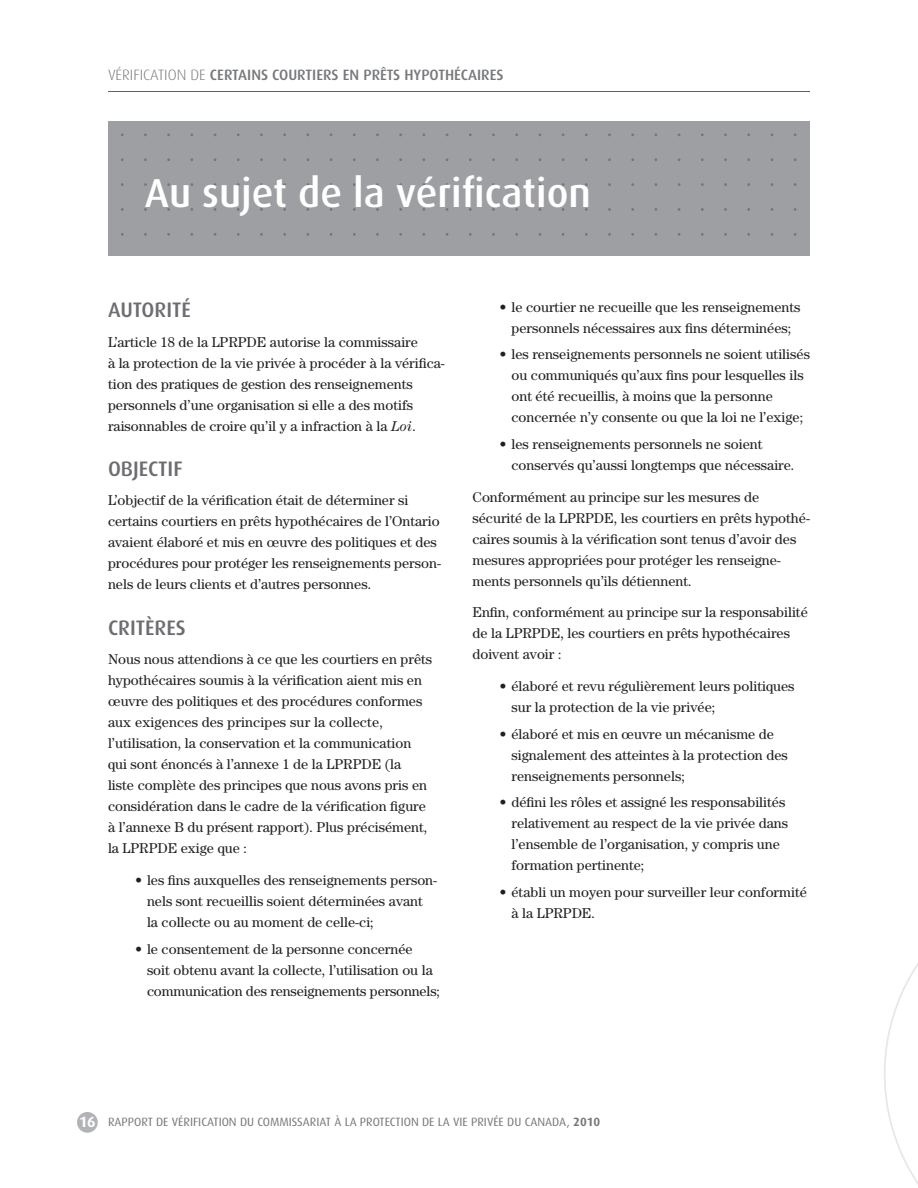
<style>
.page{position:relative;width:918px;height:1188px;background:#fff}
.page>*{position:absolute;margin:0;border:0;box-sizing:border-box;transform-origin:0 0}
.t1{font:500 40.5px "Dax";color:#fff}
.t2{font:500 21px "Dax";color:#6c6d70}
.t3{font:500 15px "Dax";color:#76787b}
.t4{font:14.25px/21px "Century";color:#231f20}
.t5{font:12px "Dax";color:#76787b}
.t6{font:700 12px "Dax";color:#76787b}
.s1{font-weight:300}
.s2{font-style:italic}
.s3{font-weight:700;font-size:15px;color:#fff}
.s4{font-weight:400}
</style>
<div class="page">
<hr style="left:108px;top:91px;width:702px;height:1px;background:#636366">
<div style="left:77px;top:1112px;width:21px;height:21px;background:#b2b3b7;border-radius:50%"></div>
<div style="left:108px;top:122px;width:702px;height:134px;background:#9d9fa2"></div>
<svg style="left:884px;top:963px;width:34px;height:222px"></svg>
<p class="t3" style="left:108px;top:67px;width:397px"><span class="s1">VÉRIFICATION DE</span> CERTAINS COURTIERS EN PRÊTS HYPOTHÉCAIRES</p>
<h1 class="t1" style="left:145px;top:170px;width:448px">AU SUJET DE LA VÉRIFICATION</h1>
<h2 class="t2" style="left:108px;top:298px;width:74px">AUTORITÉ</h2>
<p class="t4" style="left:108px;top:331px;width:338px">L’article 18 de la LPRPDE autorise la commissaire<br>à la protection de la vie privée à procéder à la vérifica&shy;tion des pratiques de gestion des renseignements personnels d’une organisation si elle a des motifs raisonnables de croire qu’il y a infraction à la <span class="s2">Loi</span>.</p>
<h2 class="t2" style="left:108px;top:457px;width:76px">OBJECTIF</h2>
<p class="t4" style="left:108px;top:490px;width:334px">L’objectif de la vérification était de déterminer si certains courtiers en prêts hypothécaires de l’Ontario avaient élaboré et mis en œuvre des politiques et des procédures pour protéger les renseignements person&shy;nels de leurs clients et d’autres personnes.</p>
<h2 class="t2" style="left:108px;top:616px;width:79px">CRITÈRES</h2>
<p class="t4" style="left:108px;top:649px;width:326px">Nous nous attendions à ce que les courtiers en prêts hypothécaires soumis à la vérification aient mis en œuvre des politiques et des procédures conformes aux exigences des principes sur la collecte, l’utilisation, la conservation et la communication qui sont énoncés à l’annexe 1 de la LPRPDE (la<br>liste complète des principes que nous avons pris en considération dans le cadre de la vérification figure à l’annexe B du présent rapport). Plus précisément, la LPRPDE exige que :</p>
<p class="t4" style="left:147px;top:870px;width:292px;text-indent:-12px">• les fins auxquelles des renseignements person&shy;nels sont recueillis soient déterminées avant la collecte ou au moment de celle-ci;</p>
<p class="t4" style="left:147px;top:938px;width:295px;text-indent:-12px">• le consentement de la personne concernée<br>soit obtenu avant la collecte, l’utilisation ou la communication des renseignements personnels;</p>
<p class="t4" style="left:500px;top:296px;width:303px;text-align:center">• le courtier ne recueille que les renseignements personnels nécessaires aux fins déterminées;</p>
<p class="t4" style="left:512px;top:344px;width:300px;text-indent:-12px">• les renseignements personnels ne soient utilisés ou communiqués qu’aux fins pour lesquelles ils ont été recueillis, à moins que la personne concernée n’y consente ou que la loi ne l’exige;</p>
<p class="t4" style="left:512px;top:433px;width:285px;text-indent:-12px">• les renseignements personnels ne soient conservés qu’aussi longtemps que nécessaire.</p>
<p class="t4" style="left:473px;top:486px;width:339px">Conformément au principe sur les mesures de sécurité de la LPRPDE, les courtiers en prêts hypothé&shy;caires soumis à la vérification sont tenus d’avoir des mesures appropriées pour protéger les renseigne&shy;ments personnels qu’ils détiennent.</p>
<p class="t4" style="left:473px;top:602px;width:337px">Enfin, conformément au principe sur la responsabilité de la LPRPDE, les courtiers en prêts hypothécaires doivent avoir :</p>
<p class="t4" style="left:512px;top:676px;width:285px;text-indent:-12px">• élaboré et revu régulièrement leurs politiques sur la protection de la vie privée;</p>
<p class="t4" style="left:512px;top:723px;width:278px;text-indent:-12px">• élaboré et mis en œuvre un mécanisme de signalement des atteintes à la protection des renseignements personnels;</p>
<p class="t4" style="left:512px;top:792px;width:278px;text-indent:-12px">• défini les rôles et assigné les responsabilités relativement au respect de la vie privée dans l’ensemble de l’organisation, y compris une formation pertinente;</p>
<p class="t4" style="left:512px;top:881px;width:297px;text-indent:-12px">• établi un moyen pour surveiller leur conformité à la LPRPDE.</p>
<p class="t5" style="left:79px;top:1115px;width:43px"><span class="s3">16</span> RAPPORT</p>
<p class="t5" style="left:156px;top:1115px;width:49px">DE VÉRI FICATION</p>
<p class="t5" style="left:240px;top:1115px;width:30px">DU COMMISSARIAT</p>
<p class="t5" style="left:334px;top:1115px;width:33px">À LA PROTECTION</p>
<p class="t5" style="left:422px;top:1115px;width:117px">DE LA VIE PRIVÉE DU CANADA</p>
<p class="t6" style="left:567px;top:1115px;width:35px"><span class="s4">,</span> 2010</p>
</div>
